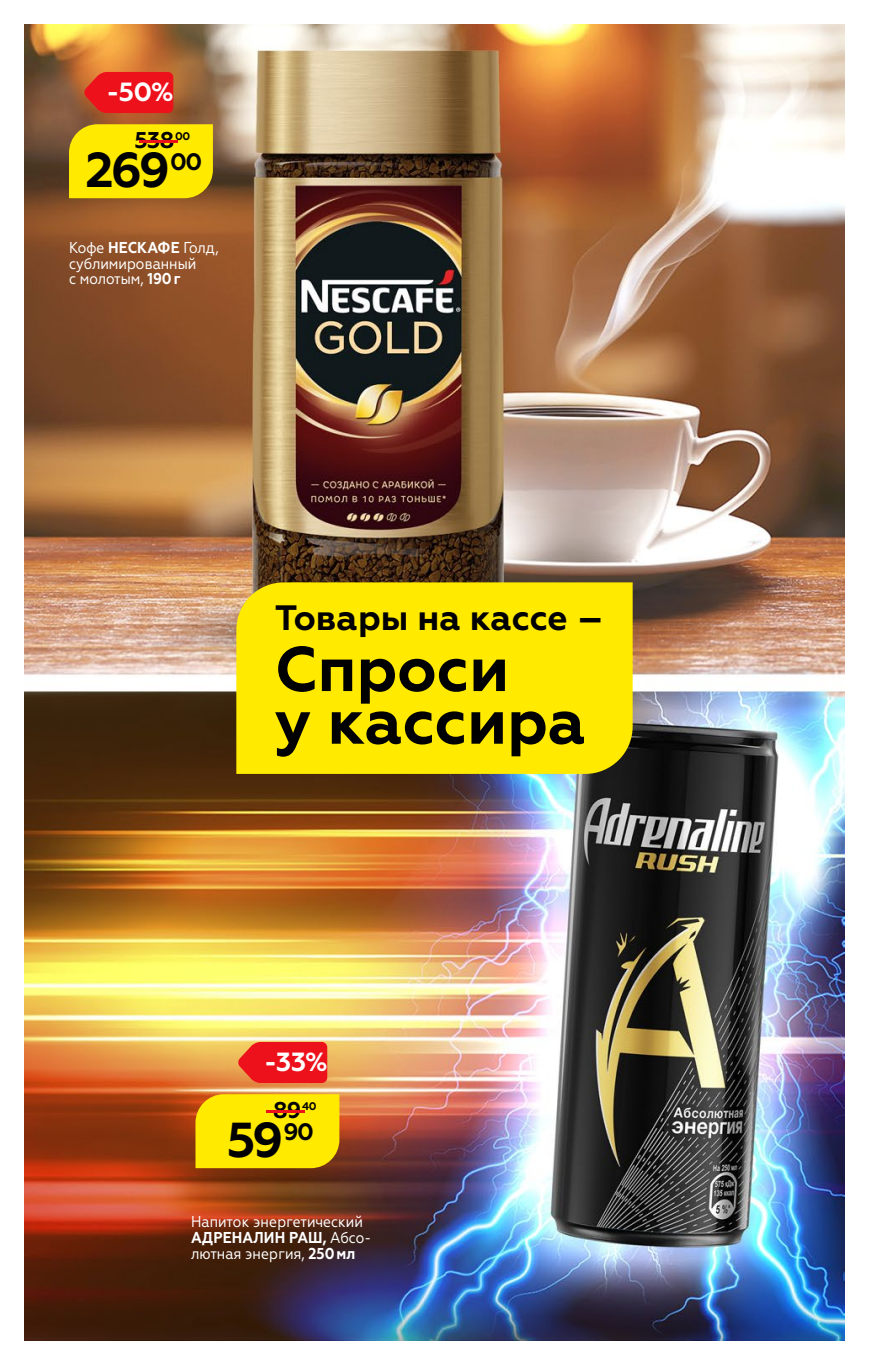
<style>
.page{position:relative;width:869px;height:1365px;background:#fff}
.page>*{position:absolute;margin:0;border:0;box-sizing:border-box;transform-origin:0 0}
.t1{font:700 63px/52.7px "Geometria";color:#000}
.t2{font:700 49px "Geometria";color:#000}
.t3{font:700 35.18px "Geometria";color:#000}
.t4{font:700 26.25px "Geometria";color:#fff}
.t5{font:700 22.75px "Geometria";color:#000}
.t6{font:15.75px/15.8px "Geometria Narrow";color:#fff}
.t7{font:700 11.03px "Geometria";color:#000}
.s1{font-size:22.75px;color:#ed111c}
.s2{font-weight:700}
</style>
<div class="page">
<img style="left:25px;top:25px;width:818px;height:1314px">
<div style="left:236px;top:582px;width:396px;height:191px;background:#ffea00"></div>
<div style="left:195px;top:1094px;width:144px;height:73px;background:#ffea00"></div>
<svg style="left:238px;top:1041px;width:89px;height:41px;background:#ec2323"></svg>
<div style="left:69px;top:124px;width:144px;height:74px;background:#ffea00"></div>
<svg style="left:84px;top:72px;width:89px;height:41px;background:#e8191d"></svg>
<p class="t4" style="left:106px;top:76px;width:69px">-50%</p>
<p class="t5" style="left:134px;top:126px;width:41px">538</p>
<p class="t7" style="left:127px;top:130px;width:64px"><span class="s1">-</span>00</p>
<p class="t2" style="left:85px;top:141px;width:118px">269<sup>00</sup></p>
<p class="t6" style="left:69px;top:239px;width:151px">Кофе <span class="s2">НЕСКАФЕ</span> Голд, сублимированный<br>с молотым, <span class="s2">190г</span></p>
<p class="t3" style="left:275px;top:596px;width:330px">Товары на кассе –</p>
<p class="t1" style="left:275px;top:643px;width:312px">Cпроси<br>у кассира</p>
<p class="t4" style="left:264px;top:1046px;width:65px">-33%</p>
<p class="t5" style="left:273px;top:1096px;width:30px">89</p>
<p class="t7" style="left:254px;top:1099px;width:64px"><span class="s1">-</span>40</p>
<p class="t2" style="left:227px;top:1110px;width:89px">59<sup>90</sup></p>
<p class="t6" style="left:191px;top:1213px;width:181px">Напиток энергетический<br><span class="s2">АДРЕНАЛИН РАШ,</span> Абсо&shy;лютная энергия, <span class="s2">250мл</span></p>
</div>
